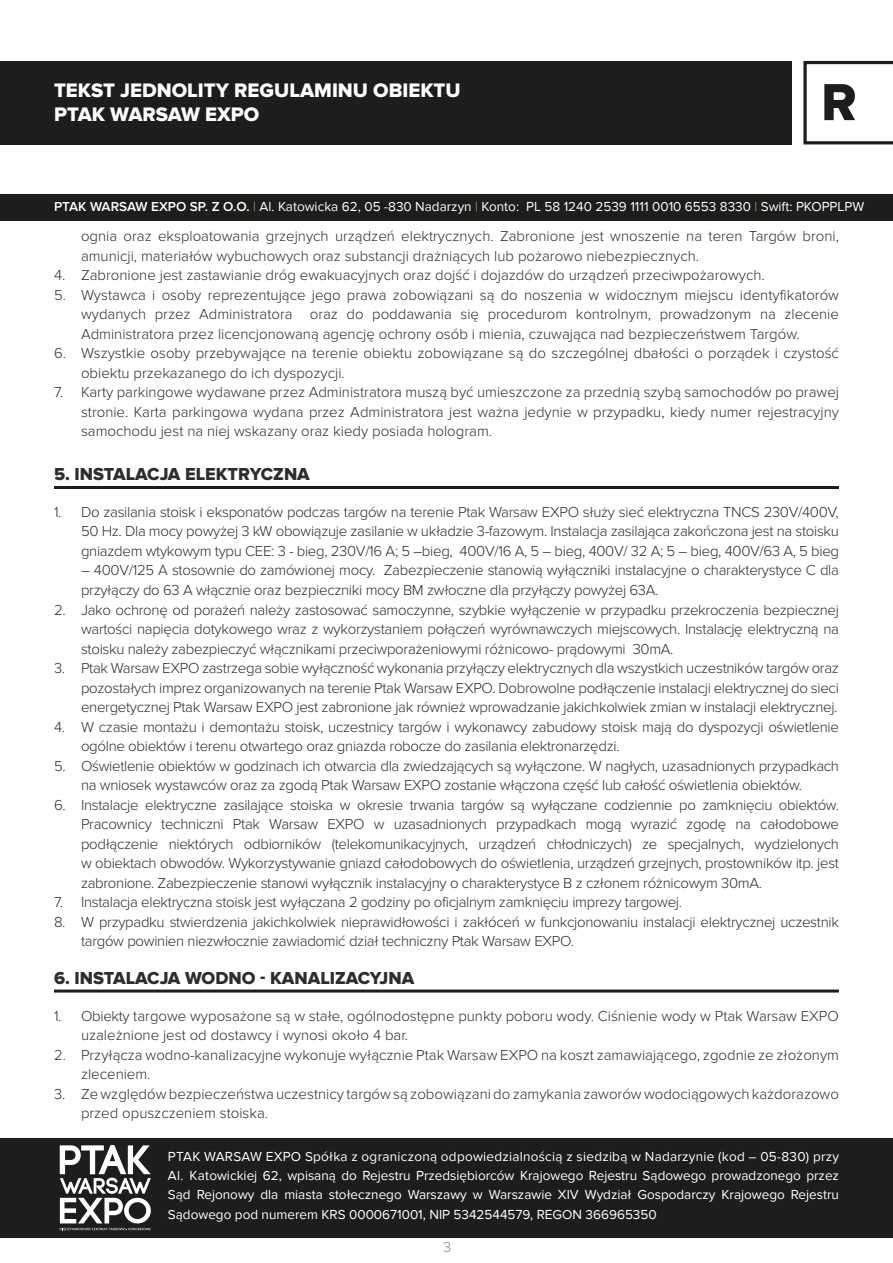
<style>
.page{position:relative;width:893px;height:1263px;background:#fff}
.page>*{position:absolute;margin:0;border:0;box-sizing:border-box;transform-origin:0 0}
.t1{font:54px "Proxima Nova Extrabld";color:#1d1d1b}
.t2{font:20.25px/24.3px "Proxima Nova Extrabld";color:#fff}
.t3{font:18px "Proxima Nova Extrabld";color:#2e2d2c}
.t4{font:300 15px/19.5px "Proxima Nova";letter-spacing:-.02em;color:#2e2d2c;text-align:justify}
.t5{font:300 15px/19.5px "Proxima Nova";color:#2e2d2c}
.t6{font:300 15px "Proxima Nova";color:#878787}
.t7{font:13.5px/19.2px "Proxima Nova";color:#fff;text-align:justify}
.s1{font-weight:600}
.s2{font-weight:300;color:#dcb961}
</style>
<div class="page">
<div style="left:0;top:194px;width:893px;height:26px;background:#1d1d1b"></div>
<svg style="left:803px;top:61px;width:90px;height:83px"></svg>
<div style="left:0;top:1138px;width:893px;height:99px;background:#1d1d1b"></div>
<svg style="left:60px;top:1145px;width:91px;height:86px"></svg>
<div style="left:0;top:61px;width:792px;height:83px;background:#1d1d1b"></div>
<hr style="left:54px;top:486px;width:785px;height:3px;background:#1d1d1b">
<hr style="left:54px;top:989px;width:785px;height:3px;background:#1d1d1b">
<h2 class="t2" style="left:54px;top:78px;width:408px">TEKST JEDNOLITY REGULAMINU OBIEKTU<br>PTAK WARSAW EXPO</h2>
<h1 class="t1" style="left:821px;top:71px;width:37px">R</h1>
<p class="t7" style="left:54px;top:197px;width:812px"><span class="s1">PTAK WARSAW EXPO SP. Z O.O.</span> <span class="s2">|</span> Al. Katowicka 62, 05 -830 Nadarzyn <span class="s2">|</span> Konto: PL 58 1240 2539 1111 0010 6553 8330 <span class="s2">|</span> Swift: PKOPPLPW</p>
<p class="t5" style="left:81px;top:227px;width:759px">ognia oraz eksploatowania grzejnych urządzeń elektrycznych. Zabronione jest wnoszenie na teren Targów broni, amunicji, materiałów wybuchowych oraz substancji drażniących lub pożarowo niebezpiecznych.</p>
<p class="t5" style="left:54px;top:266px;width:712px">4. Zabronione jest zastawianie dróg ewakuacyjnych oraz dojść i dojazdów do urządzeń przeciwpożarowych.</p>
<p class="t4" style="left:81px;top:285px;width:759px;text-indent:-27px">5. Wystawca i osoby reprezentujące jego prawa zobowiązani są do noszenia w widocznym miejscu identyfikatorów wydanych przez Administratora oraz do poddawania się procedurom kontrolnym, prowadzonym na zlecenie Administratora przez licencjonowaną agencję ochrony osób i mienia, czuwająca nad bezpieczeństwem Targów.</p>
<p class="t5" style="left:81px;top:344px;width:759px;text-indent:-27px">6. Wszystkie osoby przebywające na terenie obiektu zobowiązane są do szczególnej dbałości o porządek i czystość obiektu przekazanego do ich dyspozycji.</p>
<p class="t4" style="left:81px;top:383px;width:759px;text-indent:-27px">7. Karty parkingowe wydawane przez Administratora muszą być umieszczone za przednią szybą samochodów po prawej stronie. Karta parkingowa wydana przez Administratora jest ważna jedynie w przypadku, kiedy numer rejestracyjny samochodu jest na niej wskazany oraz kiedy posiada hologram.</p>
<p class="t3" style="left:54px;top:464px;width:257px">5. INSTALACJA ELEKTRYCZNA</p>
<p class="t4" style="left:81px;top:502px;width:760px;text-indent:-27px">1. Do zasilania stoisk i eksponatów podczas targów na terenie Ptak Warsaw EXPO służy sieć elektryczna TNCS 230V/400V, 50 Hz. Dla mocy powyżej 3 kW obowiązuje zasilanie w układzie 3-fazowym. Instalacja zasilająca zakończona jest na stoisku gniazdem wtykowym typu CEE: 3 - bieg, 230V/16 A; 5 –bieg, 400V/16 A, 5 – bieg, 400V/ 32 A; 5 – bieg, 400V/63 A, 5 bieg</p>
<p class="t4" style="left:81px;top:561px;width:759px">– 400V/125 A stosownie do zamówionej mocy. Zabezpieczenie stanowią wyłączniki instalacyjne o charakterystyce C dla przyłączy do 63 A włącznie oraz bezpieczniki mocy BM zwłoczne dla przyłączy powyżej 63A.</p>
<p class="t4" style="left:81px;top:600px;width:759px;text-indent:-27px">2. Jako ochronę od porażeń należy zastosować samoczynne, szybkie wyłączenie w przypadku przekroczenia bezpiecznej wartości napięcia dotykowego wraz z wykorzystaniem połączeń wyrównawczych miejscowych. Instalację elektryczną na stoisku należy zabezpieczyć włącznikami przeciwporażeniowymi różnicowo- prądowymi 30mA.</p>
<p class="t4" style="left:81px;top:658px;width:759px;text-indent:-27px">3. Ptak Warsaw EXPO zastrzega sobie wyłączność wykonania przyłączy elektrycznych dla wszystkich uczestników targów oraz pozostałych imprez organizowanych na terenie Ptak Warsaw EXPO. Dobrowolne podłączenie instalacji elektrycznej do sieci energetycznej Ptak Warsaw EXPO jest zabronione jak również wprowadzanie jakichkolwiek zmian w instalacji elektrycznej.</p>
<p class="t4" style="left:81px;top:717px;width:759px;text-indent:-27px">4. W czasie montażu i demontażu stoisk, uczestnicy targów i wykonawcy zabudowy stoisk mają do dyspozycji oświetlenie ogólne obiektów i terenu otwartego oraz gniazda robocze do zasilania elektronarzędzi.</p>
<p class="t4" style="left:81px;top:756px;width:759px;text-indent:-27px">5. Oświetlenie obiektów w godzinach ich otwarcia dla zwiedzających są wyłączone. W nagłych, uzasadnionych przypadkach na wniosek wystawców oraz za zgodą Ptak Warsaw EXPO zostanie włączona część lub całość oświetlenia obiektów.</p>
<p class="t4" style="left:81px;top:795px;width:759px;text-indent:-27px">6. Instalacje elektryczne zasilające stoiska w okresie trwania targów są wyłączane codziennie po zamknięciu obiektów.<br>Pracownicy techniczni Ptak Warsaw EXPO w uzasadnionych przypadkach mogą wyrazić zgodę na całodobowe podłączenie niektórych odbiorników (telekomunikacyjnych, urządzeń chłodniczych) ze specjalnych, wydzielonych w obiektach obwodów. Wykorzystywanie gniazd całodobowych do oświetlenia, urządzeń grzejnych, prostowników itp. jest zabronione. Zabezpieczenie stanowi wyłącznik instalacyjny o charakterystyce B z członem różnicowym 30mA.</p>
<p class="t4" style="left:54px;top:892px;width:630px">7. Instalacja elektryczna stoisk jest wyłączana 2 godziny po oficjalnym zamknięciu imprezy targowej.</p>
<p class="t4" style="left:81px;top:912px;width:759px;text-indent:-27px">8. W przypadku stwierdzenia jakichkolwiek nieprawidłowości i zakłóceń w funkcjonowaniu instalacji elektrycznej uczestnik targów powinien niezwłocznie zawiadomić dział techniczny Ptak Warsaw EXPO.</p>
<p class="t3" style="left:54px;top:967px;width:362px">6. INSTALACJA WODNO - KANALIZACYJNA</p>
<p class="t5" style="left:81px;top:1006px;width:759px;text-indent:-27px">1. Obiekty targowe wyposażone są w stałe, ogólnodostępne punkty poboru wody. Ciśnienie wody w Ptak Warsaw EXPO uzależnione jest od dostawcy i wynosi około 4 bar.</p>
<p class="t5" style="left:81px;top:1045px;width:759px;text-indent:-27px">2. Przyłącza wodno-kanalizacyjne wykonuje wyłącznie Ptak Warsaw EXPO na koszt zamawiającego, zgodnie ze złożonym zleceniem.</p>
<p class="t5" style="left:81px;top:1084px;width:759px;text-indent:-27px">3. Ze względów bezpieczeństwa uczestnicy targów są zobowiązani do zamykania zaworów wodociągowych każdorazowo przed opuszczeniem stoiska.</p>
<p class="t7" style="left:168px;top:1147px;width:672px">PTAK WARSAW EXPO Spółka z ograniczoną odpowiedzialnością z siedzibą w Nadarzynie (kod – 05-830) przy Al. Katowickiej 62, wpisaną do Rejestru Przedsiębiorców Krajowego Rejestru Sądowego prowadzonego przez Sąd Rejonowy dla miasta stołecznego Warszawy w Warszawie XIV Wydział Gospodarczy Krajowego Rejestru Sądowego pod numerem KRS 0000671001, NIP 5342544579, REGON 366965350</p>
<p class="t6" style="left:443px;top:1238px;width:10px">3</p>
</div>
